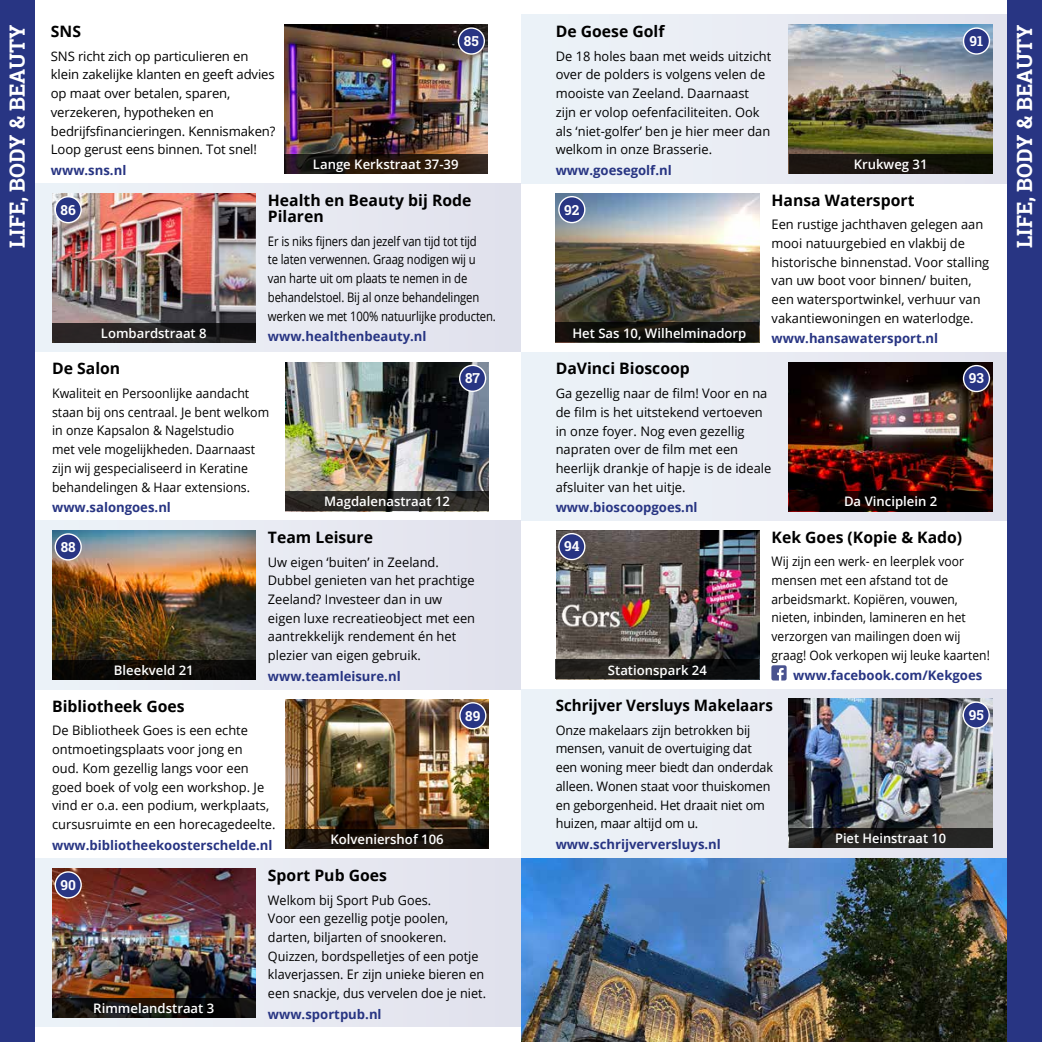
<style>
.page{position:relative;width:1042px;height:1042px;background:#fff}
.page>*{position:absolute;margin:0;border:0;box-sizing:border-box;transform-origin:0 0}
.t1{font:700 21px "Roboto Slab";color:#fff}
.t2{font:700 15.75px/16.3px "Open Sans";color:#000}
.t3{font:700 15.75px "Open Sans";color:#000;scale:.96 1}
.t4{font:700 13.83px "Roboto Slab";color:#fff}
.t5{font:13.12px/18.7px "Open Sans";color:#000}
.t6{font:13.12px/18.7px "Open Sans";color:#000;scale:.96 1}
.t7{font:700 13.12px "Open Sans";color:#283583}
.t8{font:13.12px/18.7px "Open Sans";color:#000;scale:.94 1}
.t9{font:13.12px/18.7px "Open Sans";color:#000;scale:.92 1}
.t10{font:13.12px/18.7px "Open Sans";color:#000;scale:.86 1}
.t11{font:600 13.12px "Open Sans";color:#fff}
</style>
<div class="page">
<div style="left:521px;top:689px;width:521px;height:169px;background:linear-gradient(to right,#edf4f9,#e2e1ec)"></div>
<div style="left:521px;top:352px;width:521px;height:168px;background:linear-gradient(to right,#edf4f9,#e2e1ec)"></div>
<div style="left:521px;top:15px;width:521px;height:168px;background:linear-gradient(to right,#edf4f9,#e2e1ec)"></div>
<img style="left:556px;top:193px;width:203px;height:129px">
<div style="left:559px;top:197px;width:26px;height:26px;background:#283583;border-radius:50%"></div>
<div style="left:558px;top:196px;width:27px;height:27px;border:1px solid #fff;border-radius:50%"></div>
<svg style="left:556px;top:322px;width:203px;height:20px;background:#100f0c"></svg>
<img style="left:789px;top:699px;width:203px;height:129px">
<svg style="left:789px;top:828px;width:203px;height:20px;background:#222120"></svg>
<div style="left:963px;top:702px;width:26px;height:26px;background:#283583;border-radius:50%"></div>
<div style="left:962px;top:701px;width:28px;height:28px;border:1px solid #fff;border-radius:50%"></div>
<img style="left:556px;top:530px;width:203px;height:129px">
<div style="left:559px;top:534px;width:26px;height:25px;background:#283583;border-radius:50%"></div>
<div style="left:558px;top:533px;width:27px;height:27px;border:1px solid #fff;border-radius:50%"></div>
<svg style="left:556px;top:659px;width:203px;height:20px;background:#1a1917"></svg>
<svg style="left:771px;top:665px;width:15px;height:15px"></svg>
<img style="left:789px;top:25px;width:203px;height:129px">
<div style="left:963px;top:28px;width:26px;height:26px;background:#283583;border-radius:50%"></div>
<div style="left:963px;top:27px;width:27px;height:28px;border:1px solid #fff;border-radius:50%"></div>
<div style="left:789px;top:154px;width:203px;height:20px;background:linear-gradient(to right,#211816,#0e1005)"></div>
<img style="left:521px;top:858px;width:486px;height:184px">
<img style="left:789px;top:362px;width:203px;height:129px">
<div style="left:963px;top:366px;width:26px;height:25px;background:#283583;border-radius:50%"></div>
<div style="left:963px;top:365px;width:27px;height:27px;border:1px solid #fff;border-radius:50%"></div>
<svg style="left:789px;top:491px;width:203px;height:20px;background:#0b0000"></svg>
<div style="left:35px;top:858px;width:486px;height:168px;background:#e6e7f0"></div>
<div style="left:35px;top:520px;width:486px;height:169px;background:#e6e7f0"></div>
<div style="left:35px;top:183px;width:486px;height:169px;background:#e6e7f0"></div>
<img style="left:285px;top:362px;width:204px;height:129px">
<div style="left:460px;top:365px;width:25px;height:26px;background:#283583;border-radius:50%"></div>
<div style="left:459px;top:365px;width:27px;height:27px;border:1px solid #fff;border-radius:50%"></div>
<svg style="left:285px;top:491px;width:204px;height:20px;background:#2c2a27"></svg>
<div style="left:0;top:0;width:35px;height:1042px;background:#283583"></div>
<img style="left:284px;top:25px;width:203px;height:129px">
<div style="left:458px;top:28px;width:26px;height:26px;background:#283583;border-radius:50%"></div>
<div style="left:458px;top:27px;width:27px;height:28px;border:1px solid #fff;border-radius:50%"></div>
<svg style="left:284px;top:154px;width:203px;height:20px;background:#25180f"></svg>
<img style="left:52px;top:194px;width:203px;height:128px">
<div style="left:55px;top:197px;width:26px;height:26px;background:#283583;border-radius:50%"></div>
<div style="left:55px;top:196px;width:27px;height:27px;border:1px solid #fff;border-radius:50%"></div>
<svg style="left:52px;top:322px;width:203px;height:20px;background:#262323"></svg>
<img style="left:285px;top:699px;width:204px;height:129px">
<div style="left:460px;top:703px;width:26px;height:26px;background:#283583;border-radius:50%"></div>
<div style="left:459px;top:702px;width:27px;height:27px;border:1px solid #fff;border-radius:50%"></div>
<svg style="left:285px;top:828px;width:204px;height:20px;background:#1e150c"></svg>
<img style="left:52px;top:869px;width:203px;height:129px">
<div style="left:55px;top:872px;width:26px;height:26px;background:#283583;border-radius:50%"></div>
<div style="left:55px;top:871px;width:27px;height:27px;border:1px solid #fff;border-radius:50%"></div>
<svg style="left:52px;top:998px;width:203px;height:19px;background:#13100d"></svg>
<img style="left:52px;top:531px;width:203px;height:129px">
<div style="left:55px;top:534px;width:26px;height:26px;background:#283583;border-radius:50%"></div>
<div style="left:55px;top:533px;width:27px;height:27px;border:1px solid #fff;border-radius:50%"></div>
<svg style="left:52px;top:660px;width:203px;height:19px;background:#0b0906"></svg>
<div style="left:1007px;top:0;width:35px;height:1042px;background:#283583"></div>
<h1 class="t1" style="left:3px;top:248px;width:225px;rotate:-90deg">LIFE, BODY &amp; BEAUTY</h1>
<p class="t2" style="left:51px;top:23px;width:32px">SNS</p>
<p class="t4" style="left:464px;top:31px;width:16px">85</p>
<p class="t5" style="left:51px;top:46px;width:226px">SNS richt zich op particulieren en klein zakelijke klanten en geeft advies op maat over betalen, sparen, verzekeren, hypotheken en bedrijfsfinancieringen. Kennismaken?<br>Loop gerust eens binnen. Tot snel!</p>
<p class="t7" style="left:51px;top:161px;width:77px">www.sns.nl</p>
<p class="t11" style="left:313px;top:155px;width:147px">Lange Kerkstraat 37-39</p>
<p class="t2" style="left:268px;top:191px;width:205px">Health en Beauty bij Rode<br>Pilaren</p>
<p class="t10" style="left:268px;top:231px;width:267px">Er is niks fijners dan jezelf van tijd tot tijd<br>te laten verwennen. Graag nodigen wij u van harte uit om plaats te nemen in de behandelstoel. Bij al onze behandelingen werken we met 100% natuurlijke producten.</p>
<p class="t7" style="left:268px;top:327px;width:160px">www.healthenbeauty.nl</p>
<p class="t4" style="left:61px;top:200px;width:17px">86</p>
<p class="t11" style="left:101px;top:324px;width:107px">Lombardstraat 8</p>
<p class="t2" style="left:556px;top:23px;width:110px">De Goese Golf</p>
<p class="t5" style="left:556px;top:46px;width:217px">De 18 holes baan met weids uitzicht over de polders is volgens velen de mooiste van Zeeland. Daarnaast zijn er volop oefenfaciliteiten. Ook als ‘niet-golfer’ ben je hier meer dan welkom in onze Brasserie.</p>
<p class="t7" style="left:556px;top:161px;width:118px">www.goesegolf.nl</p>
<p class="t4" style="left:969px;top:31px;width:15px">91</p>
<p class="t11" style="left:854px;top:155px;width:75px">Krukweg 31</p>
<p class="t4" style="left:564px;top:200px;width:17px">92</p>
<p class="t11" style="left:572px;top:324px;width:176px">Het Sas 10, Wilhelminadorp</p>
<p class="t2" style="left:771px;top:191px;width:144px">Hansa Watersport</p>
<p class="t5" style="left:771px;top:215px;width:219px">Een rustige jachthaven gelegen aan mooi natuurgebied en vlakbij de historische binnenstad. Voor stalling van uw boot voor binnen/ buiten, een watersportwinkel, verhuur van vakantiewoningen en waterlodge.</p>
<p class="t7" style="left:771px;top:329px;width:168px">www.hansawatersport.nl</p>
<h1 class="t1" style="left:1010px;top:248px;width:225px;rotate:-90deg">LIFE, BODY &amp; BEAUTY</h1>
<p class="t2" style="left:52px;top:360px;width:70px">De Salon</p>
<p class="t8" style="left:52px;top:383px;width:232px">Kwaliteit en Persoonlijke aandacht staan bij ons centraal. Je bent welkom in onze Kapsalon &amp; Nagelstudio<br>met vele mogelijkheden. Daarnaast zijn wij gespecialiseerd in Keratine behandelingen &amp; Haar extensions.</p>
<p class="t7" style="left:52px;top:498px;width:120px">www.salongoes.nl</p>
<p class="t4" style="left:465px;top:369px;width:16px">87</p>
<p class="t11" style="left:324px;top:492px;width:127px">Magdalenastraat 12</p>
<p class="t2" style="left:556px;top:360px;width:136px">DaVinci Bioscoop</p>
<p class="t5" style="left:556px;top:384px;width:217px">Ga gezellig naar de film! Voor en na de film is het uitstekend vertoeven in onze foyer. Nog even gezellig napraten over de film met een heerlijk drankje of hapje is de ideale afsluiter van het uitje.</p>
<p class="t7" style="left:556px;top:498px;width:143px">www.bioscoopgoes.nl</p>
<p class="t4" style="left:969px;top:369px;width:17px">93</p>
<p class="t11" style="left:844px;top:493px;width:95px">Da Vinciplein 2</p>
<p class="t4" style="left:61px;top:537px;width:16px">88</p>
<p class="t11" style="left:114px;top:661px;width:81px">Bleekveld 21</p>
<p class="t2" style="left:268px;top:528px;width:107px">Team Leisure</p>
<p class="t5" style="left:268px;top:552px;width:209px">Uw eigen ‘buiten’ in Zeeland.<br>Dubbel genieten van het prachtige<br>Zeeland? Investeer dan in uw eigen luxe recreatieobject met een aantrekkelijk rendement én het plezier van eigen gebruik.</p>
<p class="t7" style="left:268px;top:666px;width:134px">www.teamleisure.nl</p>
<p class="t4" style="left:564px;top:537px;width:17px">94</p>
<p class="t11" style="left:608px;top:661px;width:100px">Stationspark 24</p>
<p class="t2" style="left:771px;top:528px;width:192px">Kek Goes (Kopie &amp; Kado)</p>
<p class="t9" style="left:771px;top:552px;width:239px">Wij zijn een werk- en leerplek voor mensen met een afstand tot de arbeidsmarkt. Kopiëren, vouwen, nieten, inbinden, lamineren en het verzorgen van mailingen doen wij graag! Ook verkopen wij leuke kaarten!</p>
<p class="t7" style="left:793px;top:666px;width:190px">www.facebook.com/Kekgoes</p>
<p class="t2" style="left:52px;top:697px;width:134px">Bibliotheek Goes</p>
<p class="t5" style="left:52px;top:721px;width:225px">De Bibliotheek Goes is een echte ontmoetingsplaats voor jong en<br>oud. Kom gezellig langs voor een goed boek of volg een workshop. Je vind er o.a. een podium, werkplaats, cursusruimte en een horecagedeelte.</p>
<p class="t7" style="left:52px;top:835px;width:222px">www.bibliotheekoosterschelde.nl</p>
<p class="t4" style="left:465px;top:706px;width:17px">89</p>
<p class="t11" style="left:330px;top:830px;width:115px">Kolveniershof 106</p>
<p class="t3" style="left:556px;top:694px;width:228px">Schrijver Versluys Makelaars</p>
<p class="t6" style="left:556px;top:720px;width:228px">Onze makelaars zijn betrokken bij mensen, vanuit de overtuiging dat een woning meer biedt dan onderdak alleen. Wonen staat voor thuiskomen en geborgenheid. Het draait niet om huizen, maar altijd om u.</p>
<p class="t7" style="left:556px;top:835px;width:167px">www.schrijverversluys.nl</p>
<p class="t4" style="left:969px;top:705px;width:16px">95</p>
<p class="t11" style="left:835px;top:829px;width:113px">Piet Heinstraat 10</p>
<p class="t4" style="left:60px;top:875px;width:17px">90</p>
<p class="t11" style="left:93px;top:999px;width:122px">Rimmelandstraat 3</p>
<p class="t2" style="left:268px;top:866px;width:121px">Sport Pub Goes</p>
<p class="t6" style="left:268px;top:890px;width:229px">Welkom bij Sport Pub Goes.<br>Voor een gezellig potje poolen, darten, biljarten of snookeren.<br>Quizzen, bordspelletjes of een potje klaverjassen. Er zijn unieke bieren en een snackje, dus vervelen doe je niet.</p>
<p class="t7" style="left:268px;top:1004px;width:115px">www.sportpub.nl</p>
</div>
